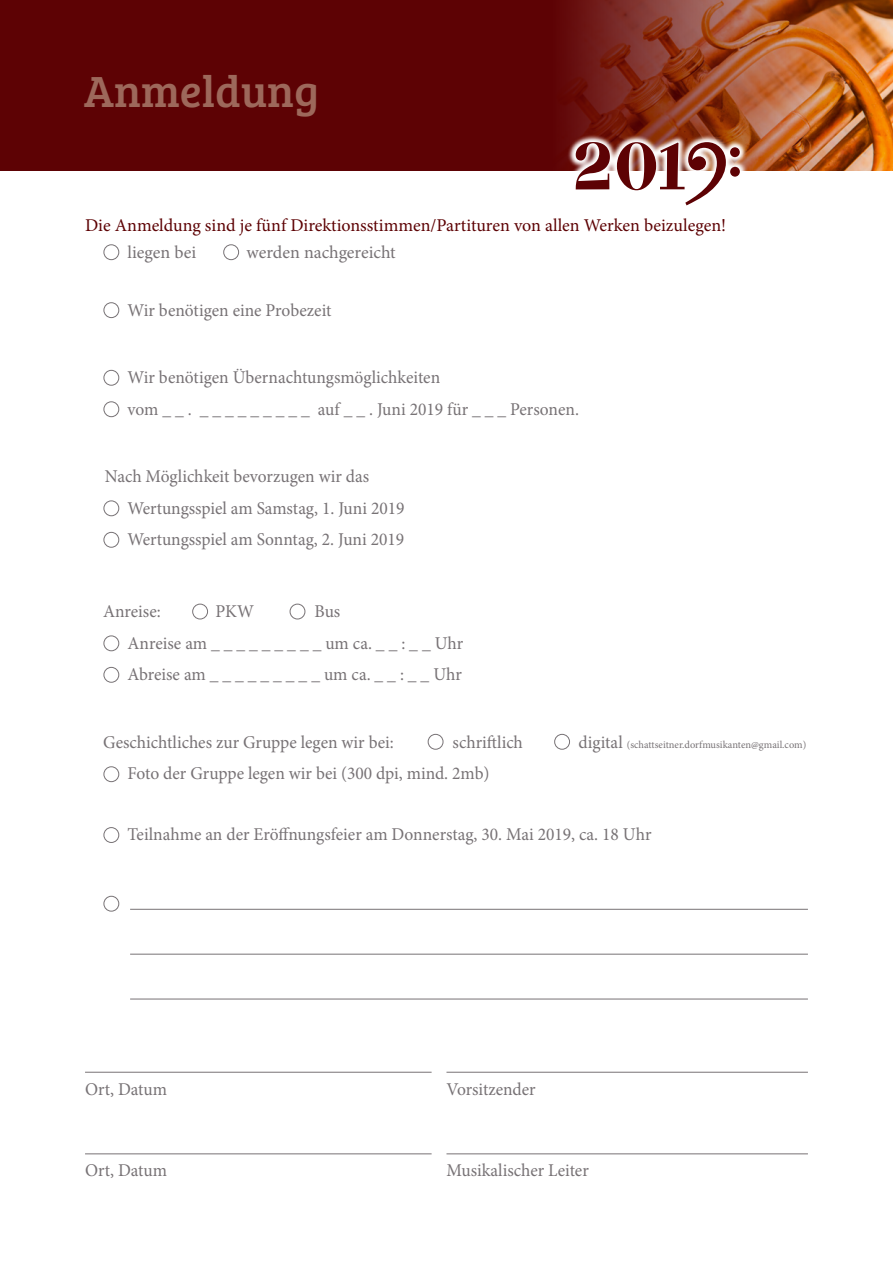
<style>
.page{position:relative;width:893px;height:1263px;background:#fff}
.page>*{position:absolute;margin:0;border:0;box-sizing:border-box;transform-origin:0 0}
.t1{font:45px "Bree Serif";color:#9d685b}
.t2{font:18px/31.5px "Minion Pro";color:#777275}
.t3{font:18px "Minion Pro";color:#5d0204}
.t4{font:10.5px "Minion Pro";color:#777275}
.s1{font-size:18px}
</style>
<div class="page">
<div style="left:104px;top:244px;width:15px;height:16px;border:1px solid #777275;border-radius:50%"></div>
<div style="left:104px;top:302px;width:15px;height:16px;border:1px solid #777275;border-radius:50%"></div>
<div style="left:104px;top:370px;width:15px;height:15px;border:1px solid #777275;border-radius:50%"></div>
<div style="left:104px;top:401px;width:15px;height:16px;border:1px solid #777275;border-radius:50%"></div>
<div style="left:104px;top:501px;width:15px;height:15px;border:1px solid #777275;border-radius:50%"></div>
<div style="left:104px;top:532px;width:15px;height:15px;border:1px solid #777275;border-radius:50%"></div>
<div style="left:104px;top:636px;width:15px;height:15px;border:1px solid #777275;border-radius:50%"></div>
<div style="left:104px;top:667px;width:15px;height:15px;border:1px solid #777275;border-radius:50%"></div>
<div style="left:104px;top:766px;width:15px;height:16px;border:1px solid #777275;border-radius:50%"></div>
<div style="left:104px;top:827px;width:15px;height:16px;border:1px solid #777275;border-radius:50%"></div>
<div style="left:104px;top:896px;width:15px;height:15px;border:1px solid #777275;border-radius:50%"></div>
<div style="left:223px;top:244px;width:16px;height:16px;border:1px solid #777275;border-radius:50%"></div>
<div style="left:192px;top:604px;width:16px;height:15px;border:1px solid #777275;border-radius:50%"></div>
<div style="left:290px;top:604px;width:15px;height:15px;border:1px solid #777275;border-radius:50%"></div>
<div style="left:554px;top:734px;width:16px;height:15px;border:1px solid #777275;border-radius:50%"></div>
<div style="left:428px;top:734px;width:15px;height:15px;border:1px solid #777275;border-radius:50%"></div>
<hr style="left:130px;top:909px;width:678px;height:1px;background:#777275">
<hr style="left:130px;top:954px;width:678px;height:1px;background:#777275">
<hr style="left:130px;top:999px;width:678px;height:1px;background:#777275">
<hr style="left:85px;top:1072px;width:347px;height:1px;background:#777275">
<hr style="left:446px;top:1072px;width:362px;height:1px;background:#777275">
<hr style="left:85px;top:1153px;width:347px;height:1px;background:#777275">
<hr style="left:446px;top:1153px;width:362px;height:1px;background:#777275">
<div style="left:0;top:0;width:893px;height:170px;background:#5d0204"></div>
<img style="left:567px;top:0;width:326px;height:170px">
<svg style="left:568px;top:134px;width:180px;height:72px"></svg>
<svg style="left:576px;top:142px;width:164px;height:63px"></svg>
<h1 class="t1" style="left:84px;top:58px;width:236px">Anmeldung</h1>
<p class="t3" style="left:85px;top:213px;width:643px">Die Anmeldung sind je fünf Direktionsstimmen/Partituren von allen Werken beizulegen!</p>
<p class="t2" style="left:128px;top:237px;width:70px">liegen bei</p>
<p class="t2" style="left:247px;top:237px;width:151px">werden nachgereicht</p>
<p class="t2" style="left:128px;top:294px;width:205px">Wir benötigen eine Probezeit</p>
<p class="t2" style="left:128px;top:362px;width:453px">Wir benötigen Übernachtungsmöglichkeiten<br>vom _ _ . _ _ _ _ _ _ _ _ _ auf _ _ . Juni 2019 für _ _ _ Personen.</p>
<p class="t2" style="left:128px;top:461px;width:279px;text-indent:-23px">Nach Möglichkeit bevorzugen wir das<br>Wertungsspiel am Samstag, 1. Juni 2019<br>Wertungsspiel am Sonntag, 2. Juni 2019</p>
<p class="t2" style="left:103px;top:596px;width:59px">Anreise:</p>
<p class="t2" style="left:216px;top:596px;width:40px">PKW</p>
<p class="t2" style="left:128px;top:596px;width:337px;text-indent:187px">Bus<br>Anreise am _ _ _ _ _ _ _ _ _ um ca. _ _ : _ _ Uhr<br>Abreise am _ _ _ _ _ _ _ _ _ um ca. _ _ : _ _ Uhr</p>
<p class="t2" style="left:103px;top:726px;width:292px">Geschichtliches zur Gruppe legen wir bei:</p>
<p class="t2" style="left:453px;top:726px;width:72px">schriftlich</p>
<p class="t4" style="left:579px;top:737px;width:229px"><span class="s1">digital</span> (schattseitner.dorfmusikanten@gmail.com)</p>
<p class="t2" style="left:128px;top:758px;width:364px">Foto der Gruppe legen wir bei (300 dpi, mind. 2mb)</p>
<p class="t2" style="left:128px;top:819px;width:525px">Teilnahme an der Eröffnungsfeier am Donnerstag, 30. Mai 2019, ca. 18 Uhr</p>
<p class="t2" style="left:85px;top:1073px;width:83px">Ort, Datum</p>
<p class="t2" style="left:446px;top:1073px;width:91px">Vorsitzender</p>
<p class="t2" style="left:85px;top:1155px;width:83px">Ort, Datum</p>
<p class="t2" style="left:446px;top:1155px;width:144px">Musikalischer Leiter</p>
</div>
